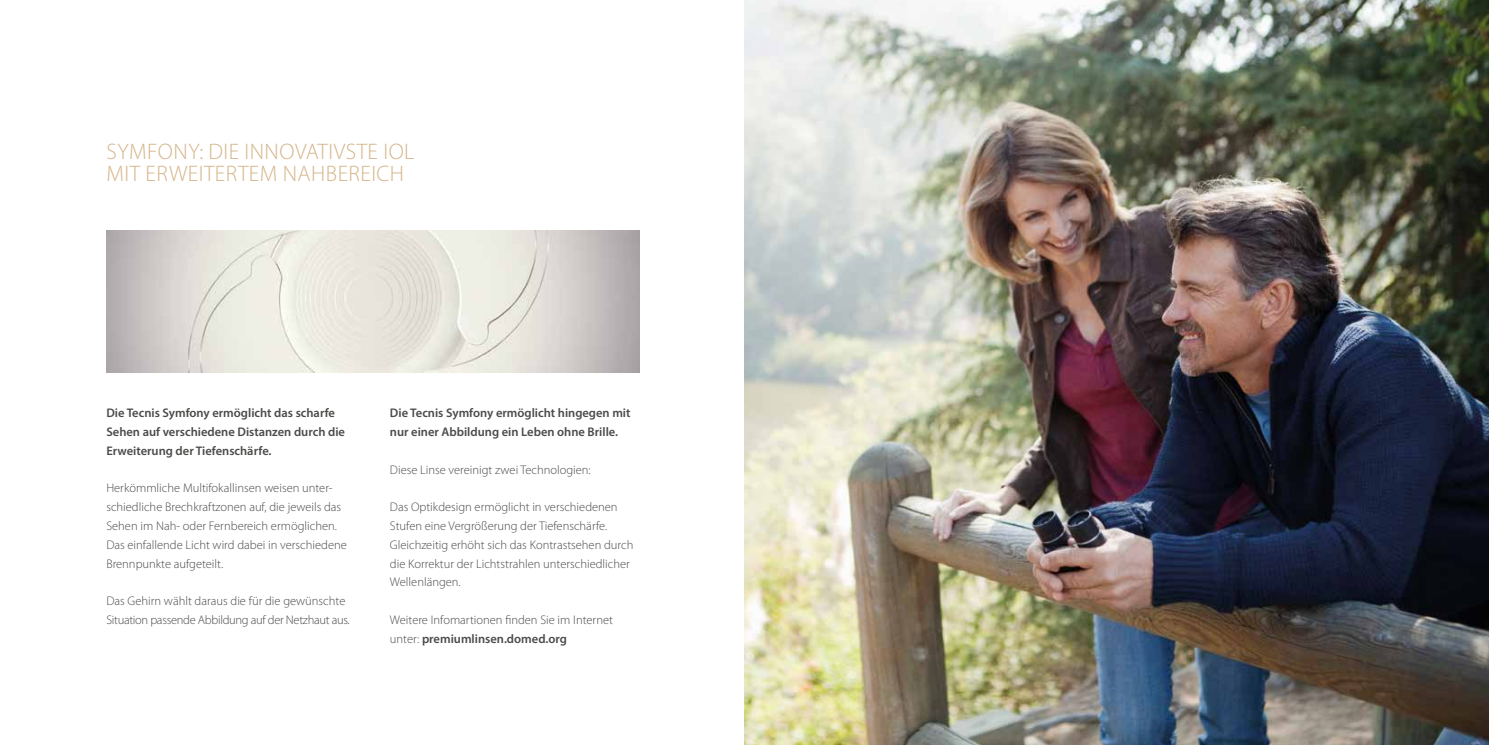
<style>
.page{position:relative;width:1489px;height:745px;background:#fff}
.page>*{position:absolute;margin:0;border:0;box-sizing:border-box;transform-origin:0 0}
.t1{font:300 22.5px "Myriad Pro";letter-spacing:.02em;color:#d5b58a}
.t2{font:300 12.5px/18.8px "Myriad Pro";color:#4a4a49}
.t3{font:600 12.5px/18.8px "Myriad Pro";color:#4a4a49}
.t4{font:300 12.5px/18.8px "Myriad Pro";letter-spacing:-.025em;color:#4a4a49}
.s1{font-weight:600}
</style>
<div class="page">
<img style="left:106px;top:230px;width:534px;height:142px">
<img style="left:744px;top:0;width:744px;height:744px">
<h1 class="t1" style="left:107px;top:138px;width:38px">Symfo</h1>
<h1 class="t1" style="left:173px;top:138px;width:118px">ny: Die innovativ</h1>
<h1 class="t1" style="left:346px;top:138px;width:68px">ste IOL</h1>
<h1 class="t1" style="left:107px;top:160px;width:12px">mit</h1>
<h1 class="t1" style="left:146px;top:160px;width:260px">erweitertem Nahbereich</h1>
<p class="t3" style="left:106px;top:403px;width:240px">Die Tecnis Symfony ermöglicht das scharfe<br>Sehen auf verschiedene Distanzen durch die<br>Erweiterung der Tiefenschärfe.</p>
<p class="t2" style="left:106px;top:478px;width:242px">Herkömmliche Multifokallinsen weisen unter&shy;schiedliche Brechkraftzonen auf, die jeweils das Sehen im Nah- oder Fernbereich ermöglichen.<br>Das einfallende Licht wird dabei in verschiedene Brennpunkte aufgeteilt.</p>
<p class="t4" style="left:106px;top:591px;width:245px">Das Gehirn wählt daraus die für die gewünschte<br>Situation passende Abbildung auf der Netzhaut aus.</p>
<p class="t3" style="left:390px;top:403px;width:242px">Die Tecnis Symfony ermöglicht hingegen mit nur einer Abbildung ein Leben ohne Brille.</p>
<p class="t2" style="left:390px;top:459px;width:202px">Diese Linse vereinigt zwei Technologien:</p>
<p class="t2" style="left:390px;top:497px;width:245px">Das Optikdesign ermöglicht in verschiedenen Stufen eine Vergrößerung der Tiefenschärfe.<br>Gleichzeitig erhöht sich das Kontrastsehen durch die Korrektur der Lichtstrahlen unterschiedlicher Wellenlängen.</p>
<p class="t2" style="left:390px;top:609px;width:224px">Weitere Infomartionen finden Sie im Internet unter: <span class="s1">premiumlinsen.domed.org</span></p>
</div>
